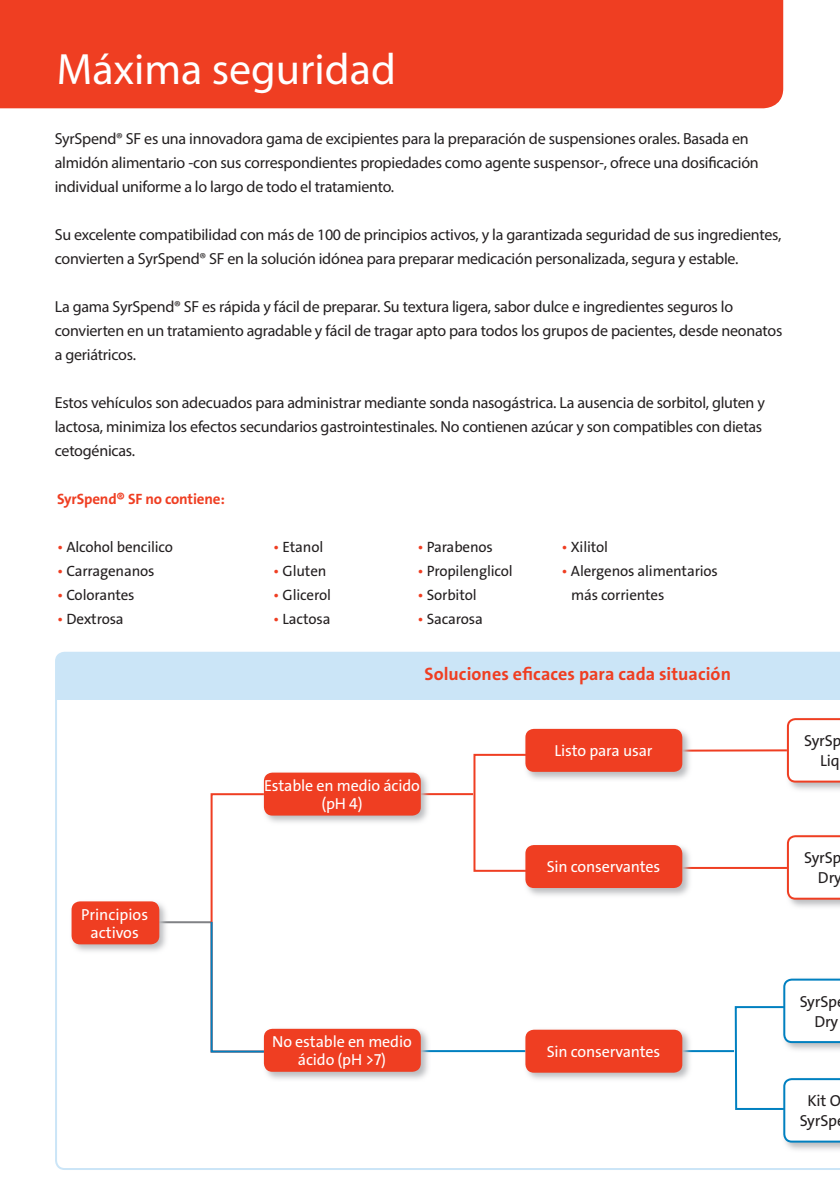
<style>
.page{position:relative;width:840px;height:1191px;background:#fff}
.page>*{position:absolute;margin:0;border:0;box-sizing:border-box;transform-origin:0 0}
.t1{font:44px "Myriad Pro";color:#fff}
.t2{font:18px "The Sans LP7 Bld";letter-spacing:.005em;color:#ef3e22}
.t3{font:16px/24px "Myriad Pro";letter-spacing:-.015em;color:#231f20}
.t4{font:16px/18px "The Sans LP5 Plain";letter-spacing:-.01em;color:#fff;text-align:center}
.t5{font:16px/20px "The Sans LP5 Plain";letter-spacing:-.01em;color:#231f20;text-align:right}
.t6{font:15px "The Sans LP5 Plain";letter-spacing:-.01em;color:#231f20}
.t7{font:15px "The Sans LP7 Bld";letter-spacing:-.01em;color:#ef3e22}
.s1{color:#ef3e22}
</style>
<div class="page">
<div style="left:0;top:0;width:782px;height:108px;background:#ef3e22"></div>
<svg style="left:55px;top:652px;width:784px;height:518px"></svg>
<hr style="left:420px;top:793px;width:53px;height:2px;background:#ef3e22">
<hr style="left:682px;top:867px;width:104px;height:2px;background:#ef3e22">
<hr style="left:682px;top:1050px;width:51px;height:2px;background:#0080c0">
<hr style="left:147px;top:921px;width:64px;height:2px;background:#808285">
<hr style="left:420px;top:1050px;width:105px;height:2px;background:#0080c0">
<hr style="left:682px;top:749px;width:104px;height:2px;background:#ef3e22">
<div style="left:473px;top:754px;width:54px;height:117px;border:2px solid #ef3e22"></div>
<div style="left:734px;top:1006px;width:55px;height:104px;border:2px solid #0080c0"></div>
<div style="left:210px;top:793px;width:55px;height:259px;border:2px solid #ef3e22"></div>
<svg style="left:261px;top:770px;width:170px;height:56px"></svg>
<div style="left:264px;top:772px;width:156px;height:43px;background:#ef3e22;border-radius:9px"></div>
<svg style="left:69px;top:899px;width:100px;height:55px"></svg>
<div style="left:71px;top:901px;width:88px;height:43px;background:#ef3e22;border-radius:9px"></div>
<svg style="left:523px;top:726px;width:169px;height:56px"></svg>
<div style="left:525px;top:729px;width:157px;height:43px;background:#ef3e22;border-radius:9px"></div>
<svg style="left:784px;top:716px;width:55px;height:77px"></svg>
<svg style="left:786px;top:718px;width:53px;height:64px"></svg>
<svg style="left:784px;top:833px;width:55px;height:77px"></svg>
<svg style="left:786px;top:835px;width:53px;height:64px"></svg>
<svg style="left:780px;top:976px;width:59px;height:77px"></svg>
<svg style="left:782px;top:978px;width:57px;height:65px"></svg>
<svg style="left:780px;top:1075px;width:59px;height:78px"></svg>
<svg style="left:782px;top:1078px;width:57px;height:64px"></svg>
<svg style="left:523px;top:842px;width:169px;height:56px"></svg>
<div style="left:525px;top:845px;width:157px;height:43px;background:#ef3e22;border-radius:9px"></div>
<svg style="left:523px;top:1027px;width:169px;height:56px"></svg>
<div style="left:525px;top:1029px;width:157px;height:43px;background:#ef3e22;border-radius:9px"></div>
<svg style="left:261px;top:1026px;width:170px;height:56px"></svg>
<div style="left:264px;top:1028px;width:156px;height:43px;background:#ef3e22;border-radius:9px"></div>
<svg style="left:209px;top:920px;width:57px;height:133px"></svg>
<h1 class="t1" style="left:57px;top:42px;width:340px">Máxima seguridad</h1>
<p class="t3" style="left:55px;top:126px;width:705px">SyrSpend® SF es una innovadora gama de excipientes para la preparación de suspensiones orales. Basada en almidón alimentario -con sus correspondientes propiedades como agente suspensor-, ofrece una dosificación individual uniforme a lo largo de todo el tratamiento.</p>
<p class="t3" style="left:55px;top:222px;width:727px">Su excelente compatibilidad con más de 100 de principios activos, y la garantizada seguridad de sus ingredientes, convierten a SyrSpend® SF en la solución idónea para preparar medicación personalizada, segura y estable.</p>
<p class="t3" style="left:55px;top:294px;width:728px">La gama SyrSpend® SF es rápida y fácil de preparar. Su textura ligera, sabor dulce e ingredientes seguros lo convierten en un tratamiento agradable y fácil de tragar apto para todos los grupos de pacientes, desde neonatos a geriátricos.</p>
<p class="t3" style="left:55px;top:390px;width:711px">Estos vehículos son adecuados para administrar mediante sonda nasogástrica. La ausencia de sorbitol, gluten y lactosa, minimiza los efectos secundarios gastrointestinales. No contienen azúcar y son compatibles con dietas cetogénicas.</p>
<p class="t7" style="left:57px;top:489px;width:169px">SyrSpend® SF no contiene:</p>
<p class="t6" style="left:57px;top:537px;width:117px"><span class="s1">•</span> Alcohol bencilico</p>
<p class="t6" style="left:273px;top:537px;width:51px"><span class="s1">•</span> Etanol</p>
<p class="t6" style="left:417px;top:537px;width:77px"><span class="s1">•</span> Parabenos</p>
<p class="t6" style="left:561px;top:537px;width:48px"><span class="s1">•</span> Xilitol</p>
<p class="t6" style="left:57px;top:561px;width:99px"><span class="s1">•</span> Carragenanos</p>
<p class="t6" style="left:273px;top:561px;width:55px"><span class="s1">•</span> Gluten</p>
<p class="t6" style="left:417px;top:561px;width:97px"><span class="s1">•</span> Propilenglicol</p>
<p class="t6" style="left:561px;top:561px;width:158px"><span class="s1">•</span> Alergenos alimentarios</p>
<p class="t6" style="left:57px;top:585px;width:79px"><span class="s1">•</span> Colorantes</p>
<p class="t6" style="left:273px;top:585px;width:59px"><span class="s1">•</span> Glicerol</p>
<p class="t6" style="left:417px;top:585px;width:61px"><span class="s1">•</span> Sorbitol</p>
<p class="t6" style="left:570px;top:585px;width:95px">más corrientes</p>
<p class="t6" style="left:57px;top:609px;width:68px"><span class="s1">•</span> Dextrosa</p>
<p class="t6" style="left:273px;top:609px;width:59px"><span class="s1">•</span> Lactosa</p>
<p class="t6" style="left:417px;top:609px;width:67px"><span class="s1">•</span> Sacarosa</p>
<p class="t2" style="left:424px;top:662px;width:308px">Soluciones eficaces para cada situación</p>
<p class="t4" style="left:81px;top:905px;width:69px">Principios activos</p>
<p class="t4" style="left:264px;top:776px;width:157px">Estable en medio ácido (pH 4)</p>
<p class="t4" style="left:272px;top:1033px;width:141px">No estable en medio ácido (pH &gt;7)</p>
<p class="t4" style="left:554px;top:742px;width:100px">Listo para usar</p>
<p class="t5" style="left:803px;top:731px;width:39px">SyrSp<br>Liq</p>
<p class="t4" style="left:546px;top:858px;width:115px">Sin conservantes</p>
<p class="t4" style="left:546px;top:1042px;width:115px">Sin conservantes</p>
<p class="t5" style="left:803px;top:848px;width:39px">SyrSp<br>Dry</p>
<p class="t5" style="left:799px;top:991px;width:40px">SyrSp<br>Dry</p>
<p class="t5" style="left:799px;top:1091px;width:43px;text-align:center">Kit O<br>SyrSp</p>
</div>
